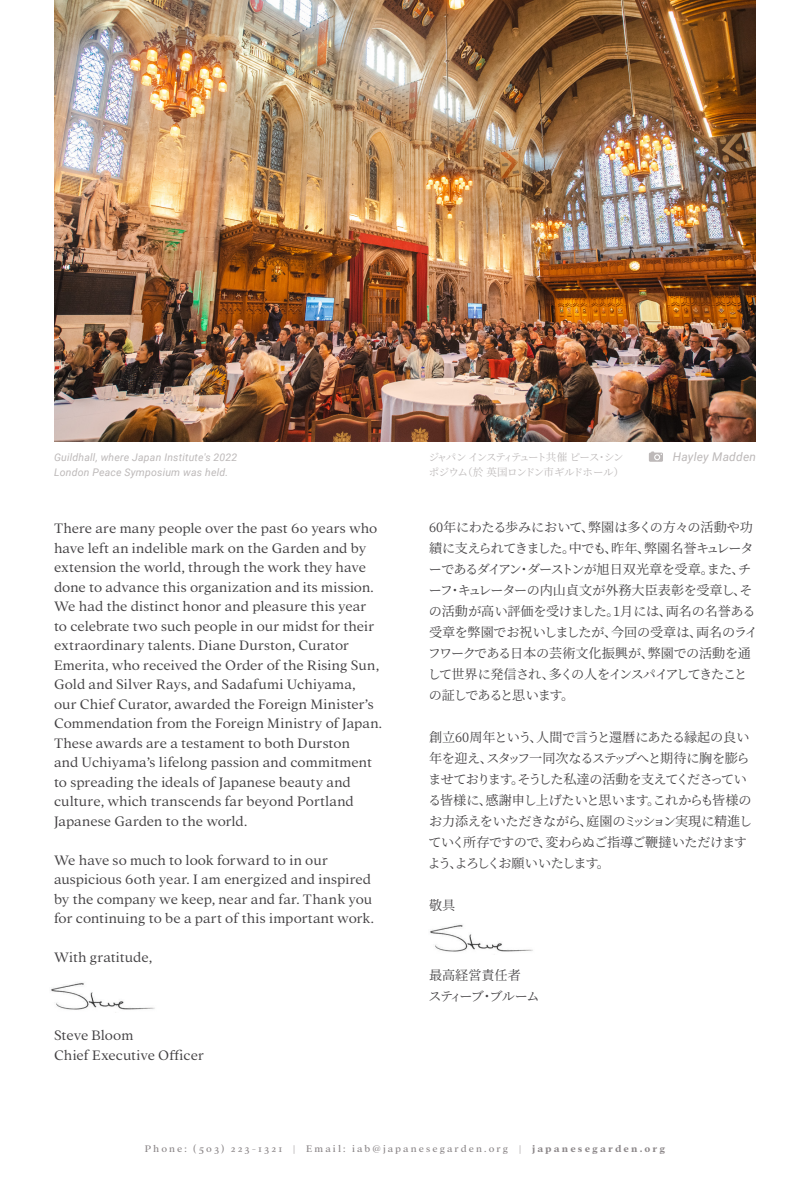
<style>
.page{position:relative;width:810px;height:1188px;background:#fff}
.page>*{position:absolute;margin:0;border:0;box-sizing:border-box;transform-origin:0 0}
.Body-E{font:300 15px/19.5px "Addington CF";color:#424042}
.Body-J{font:13.2px/21px "Noto Serif CJ Kjp";letter-spacing:-.035em;color:#424042}
.Body-J-2{font:13.2px "Noto Serif CJ Kjp";letter-spacing:-.12em;color:#424042}
.Body-J-3{font:13.2px "Noto Serif CJ Kjp";color:#424042}
.t1{font:italic 12px "Roboto";letter-spacing:.02em;color:#bdb9b9}
.t2{font:10.5px "Addington CF";letter-spacing:.195em;color:#8c8789}
.t3{font:italic 10.5px/15px "Roboto";letter-spacing:.02em;color:#bdb9b9}
.t4{font:10.5px/15px "Noto Serif CJ Kjp";letter-spacing:-.105em;color:#bdb9b9}
.s1{font-weight:700}
</style>
<div class="page">
<img style="left:54px;top:0;width:702px;height:441px">
<svg style="left:649px;top:451px;width:14px;height:11px"></svg>
<img style="left:51px;top:982px;width:104px;height:28px">
<img style="left:430px;top:924px;width:103px;height:28px">
<p class="t3" style="left:54px;top:449px;width:185px">Guildhall, where Japan Institute's 2022<br>London Peace Symposium was held.</p>
<p class="t4" style="left:429px;top:450px;width:197px">ジャパン インスティテュート共催 ピース・シンポジウム（於 英国ロンドン市ギルドホール）</p>
<p class="t1" style="left:673px;top:448px;width:85px">Hayley Madden</p>
<p class="Body-E" style="left:54px;top:519px;width:330px">There are many people over the past 60 years who have left an indelible mark on the Garden and by extension the world, through the work they have done to advance this organization and its mission.<br>We had the distinct honor and pleasure this year to celebrate two such people in our midst for their extraordinary talents. Diane Durston, Curator Emerita, who received the Order of the Rising Sun, Gold and Silver Rays, and Sadafumi Uchiyama,<br>our Chief Curator, awarded the Foreign Minister’s Commendation from the Foreign Ministry of Japan.<br>These awards are a testament to both Durston<br>and Uchiyama’s lifelong passion and commitment to spreading the ideals of Japanese beauty and culture, which transcends far beyond Portland Japanese Garden to the world.</p>
<p class="Body-E" style="left:54px;top:850px;width:321px">We have so much to look forward to in our auspicious 60th year. I am energized and inspired by the company we keep, near and far. Thank you for continuing to be a part of this important work.</p>
<p class="Body-E" style="left:54px;top:948px;width:100px">With gratitude,</p>
<p class="Body-E" style="left:54px;top:1026px;width:81px">Steve Bloom</p>
<p class="Body-E" style="left:54px;top:1045px;width:151px">Chief Executive Officer</p>
<p class="Body-J" style="left:428px;top:517px;width:332px">60年にわたる歩みにおいて、弊園は多くの方々の活動や功績に支えられてきました。中でも、昨年、弊園名誉キュレーターであるダイアン・ダーストンが旭日双光章を受章。また、チーフ・キュレーターの内山貞文が外務大臣表彰を受章し、その活動が高い評価を受けました。1月には、両名の名誉ある受章を弊園でお祝いしましたが、今回の受章は、両名のライフワークである日本の芸術文化振興が、弊園での活動を通して世界に発信され、多くの人をインスパイアしてきたことの証しであると思います。</p>
<p class="Body-J" style="left:427px;top:727px;width:326px">創立60周年という、人間で言うと還暦にあたる縁起の良い年を迎え、スタッフ一同次なるステップへと期待に胸を膨らませております。そうした私達の活動を支えてくださっている皆様に、感謝申し上げたいと思います。これからも皆様のお力添えをいただきながら、庭園のミッション実現に精進していく所存ですので、変わらぬご指導ご鞭撻いただけますよう、よろしくお願いいたします。</p>
<p class="Body-J" style="left:429px;top:895px;width:28px">敬具</p>
<p class="Body-J-3" style="left:429px;top:968px;width:93px">最高経営責任者</p>
<p class="Body-J-2" style="left:429px;top:989px;width:112px">スティーブ・ブルーム</p>
<p class="t2" style="left:145px;top:1142px;width:522px">Phone: (503) 223-1321 | Email: iab@japanesegarden.org | <span class="s1">japanesegarden.org</span></p>
</div>
